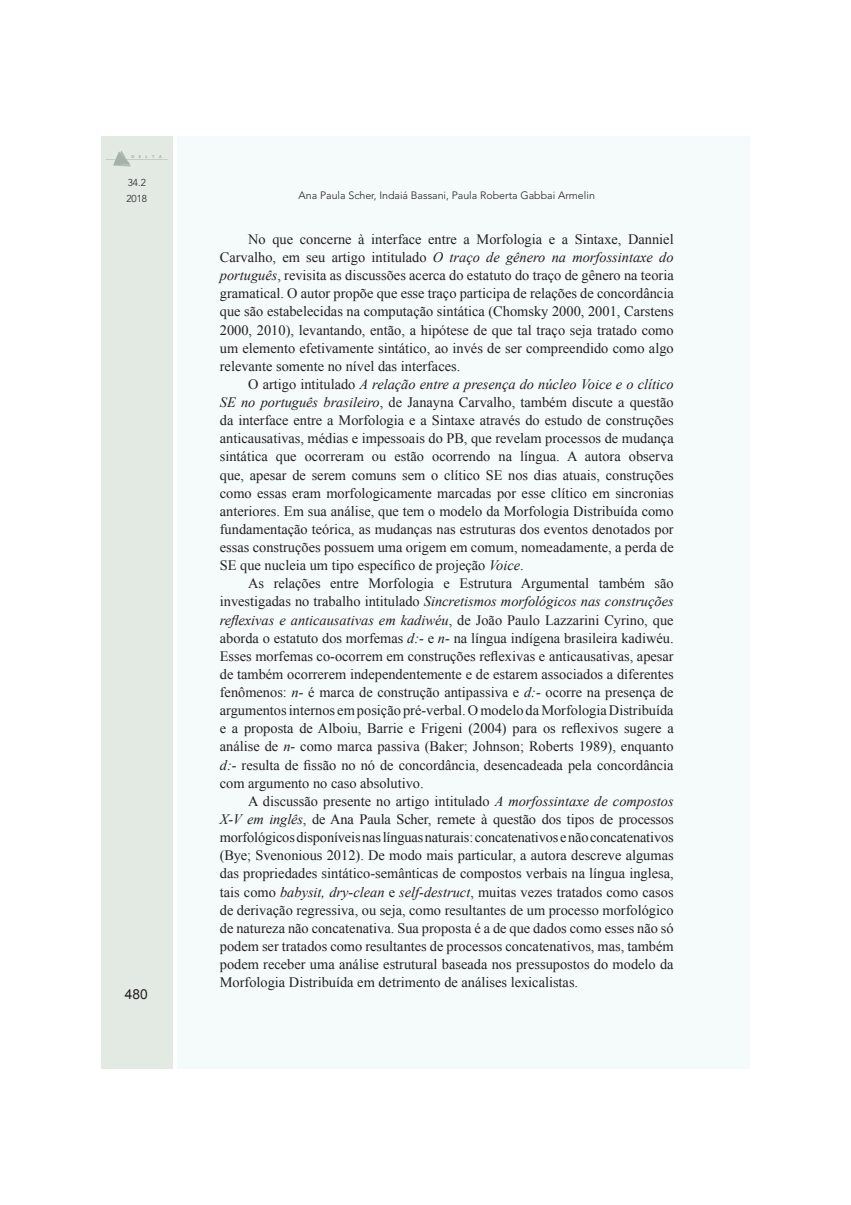
<style>
.page{position:relative;width:851px;height:1205px;background:#fff}
.page>*{position:absolute;margin:0;border:0;box-sizing:border-box;transform-origin:0 0}
.corpo{font:14.38px/18.1px "Times New Roman";color:#231f20;text-align:justify}
.t1{font:13.75px "Arial";color:#231f20}
.t2{font:300 10.62px "Avenir";color:#231f20}
.t3{font:300 10px/16.2px "Avenir";color:#231f20}
.t4{font:700 4.38px "Myriad Pro";letter-spacing:1em;color:#bcc1bf}
.s1{font-style:italic}
</style>
<div class="page">
<div style="left:101px;top:137px;width:72px;height:932px;background:#e2eae3"></div>
<div style="left:177px;top:137px;width:572px;height:932px;background:#f4fbfa"></div>
<hr style="left:127px;top:159px;width:40px;height:1px;background:#cacfcd">
<svg style="left:105px;top:150px;width:26px;height:17px"></svg>
<p class="t4" style="left:131px;top:154px;width:32px">DELTA</p>
<p class="t3" style="left:126px;top:175px;width:22px">34.2<br>2018</p>
<p class="t1" style="left:125px;top:985px;width:24px">480</p>
<p class="t2" style="left:298px;top:189px;width:298px">Ana Paula Scher, Indaiá Bassani, Paula Roberta Gabbai Armelin</p>
<p class="corpo" style="left:220px;top:230px;width:455px;text-indent:28px">No que concerne à interface entre a Morfologia e a Sintaxe, Danniel Carvalho, em seu artigo intitulado <span class="s1">O traço de gênero na morfossintaxe do português</span>, revisita as discussões acerca do estatuto do traço de gênero na teoria gramatical. O autor propõe que esse traço participa de relações de concordância que são estabelecidas na computação sintática (Chomsky 2000, 2001, Carstens 2000, 2010), levantando, então, a hipótese de que tal traço seja tratado como um elemento efetivamente sintático, ao invés de ser compreendido como algo relevante somente no nível das interfaces.</p>
<p class="corpo" style="left:220px;top:375px;width:455px;text-indent:28px">O artigo intitulado <span class="s1">A relação entre a presença do núcleo Voice e o clítico SE no português brasileiro</span>, de Janayna Carvalho, também discute a questão da interface entre a Morfologia e a Sintaxe através do estudo de construções anticausativas, médias e impessoais do PB, que revelam processos de mudança sintática que ocorreram ou estão ocorrendo na língua. A autora observa que, apesar de serem comuns sem o clítico SE nos dias atuais, construções como essas eram morfologicamente marcadas por esse clítico em sincronias anteriores. Em sua análise, que tem o modelo da Morfologia Distribuída como fundamentação teórica, as mudanças nas estruturas dos eventos denotados por essas construções possuem uma origem em comum, nomeadamente, a perda de SE que nucleia um tipo específico de projeção <span class="s1">Voice</span>.</p>
<p class="corpo" style="left:220px;top:574px;width:455px;text-indent:28px">As relações entre Morfologia e Estrutura Argumental também são investigadas no trabalho intitulado <span class="s1">Sincretismos morfológicos nas construções reflexivas e anticausativas em kadiwéu</span>, de João Paulo Lazzarini Cyrino, que aborda o estatuto dos morfemas <span class="s1">d:-</span> e <span class="s1">n-</span> na língua indígena brasileira kadiwéu.<br>Esses morfemas co-ocorrem em construções reflexivas e anticausativas, apesar de também ocorrerem independentemente e de estarem associados a diferentes fenômenos: <span class="s1">n-</span> é marca de construção antipassiva e <span class="s1">d:-</span> ocorre na presença de argumentos internos em posição pré-verbal. O modelo da Morfologia Distribuída e a proposta de Alboiu, Barrie e Frigeni (2004) para os reflexivos sugere a análise de <span class="s1">n-</span> como marca passiva (Baker; Johnson; Roberts 1989), enquanto <span class="s1">d:-</span> resulta de fissão no nó de concordância, desencadeada pela concordância com argumento no caso absolutivo.</p>
<p class="corpo" style="left:220px;top:792px;width:455px;text-indent:28px">A discussão presente no artigo intitulado <span class="s1">A morfossintaxe de compostos X-V em inglês</span>, de Ana Paula Scher, remete à questão dos tipos de processos morfológicos disponíveis nas línguas naturais: concatenativos e não concatenativos (Bye; Svenonious 2012). De modo mais particular, a autora descreve algumas das propriedades sintático-semânticas de compostos verbais na língua inglesa, tais como <span class="s1">babysit, dry-clean</span> e <span class="s1">self-destruct</span>, muitas vezes tratados como casos de derivação regressiva, ou seja, como resultantes de um processo morfológico de natureza não concatenativa. Sua proposta é a de que dados como esses não só podem ser tratados como resultantes de processos concatenativos, mas, também podem receber uma análise estrutural baseada nos pressupostos do modelo da Morfologia Distribuída em detrimento de análises lexicalistas.</p>
</div>
